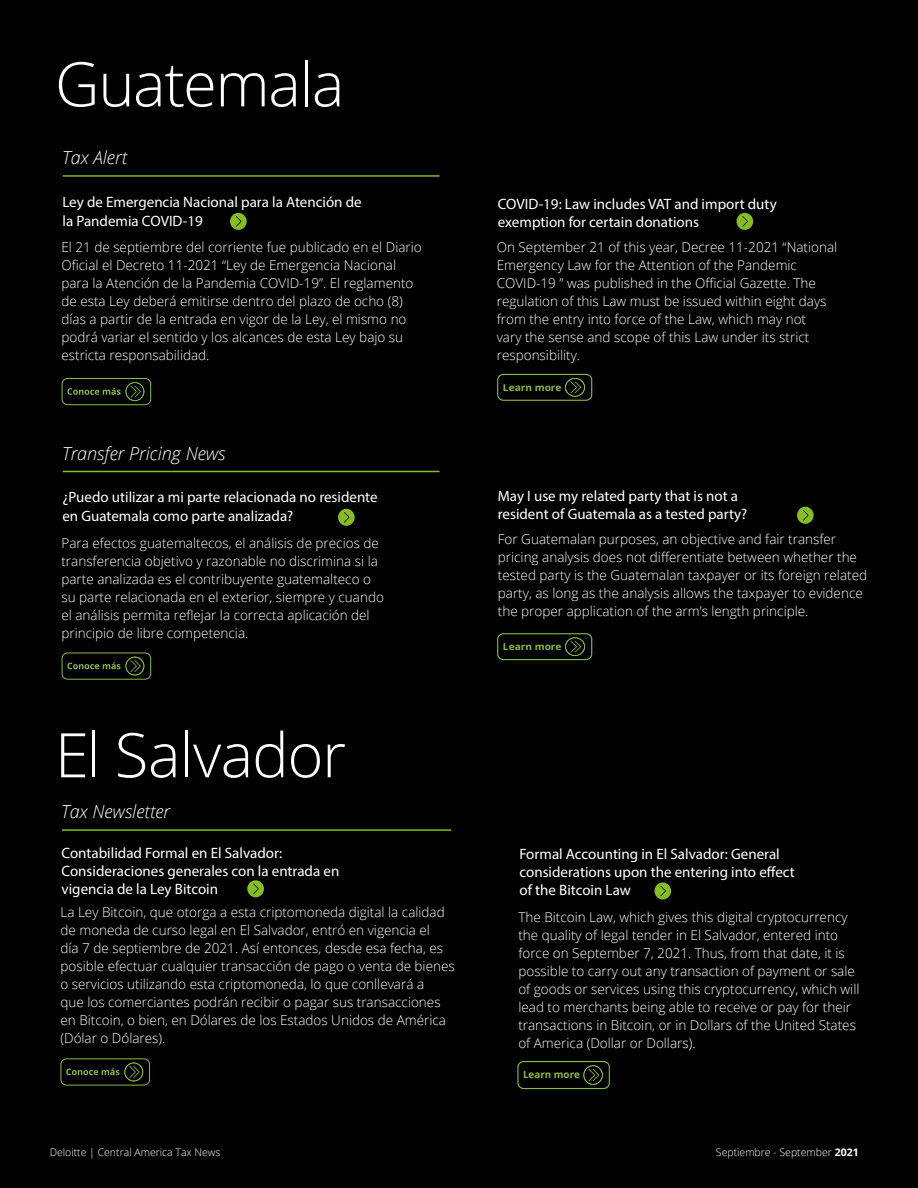
<style>
.page{position:relative;width:918px;height:1188px;background:#000}
.page>*{position:absolute;margin:0;border:0;box-sizing:border-box;transform-origin:0 0}
.t1{font:300 61.5px "Open Sans";letter-spacing:-.02em;color:#fff}
.t2{font:italic 300 18px "Open Sans";color:#fff}
.t3{font:15px/18px "Myriad Pro";color:#fff}
.t4{font:300 13.5px/18px "Open Sans";color:#fff}
.t5{font:300 10.5px "Open Sans";color:#fff}
.t6{font:700 9.9px "Open Sans";color:#87bd40}
.t7{font:700 9.45px "Open Sans";color:#87bd40;scale:1.07 1}
.s1{font-weight:700}
</style>
<div class="page">
<hr style="left:63px;top:175px;width:377px;height:2px;background:#86bc25">
<hr style="left:63px;top:471px;width:377px;height:1px;background:#86bc25">
<svg style="left:230px;top:213px;width:17px;height:17px"></svg>
<svg style="left:338px;top:509px;width:17px;height:17px"></svg>
<svg style="left:737px;top:213px;width:16px;height:17px"></svg>
<div style="left:62px;top:378px;width:89px;height:27px;border:1px solid #87bd40;border-radius:6px"></div>
<svg style="left:67px;top:382px;width:77px;height:19px"></svg>
<div style="left:62px;top:653px;width:89px;height:27px;border:1px solid #87bd40;border-radius:6px"></div>
<svg style="left:67px;top:657px;width:77px;height:18px"></svg>
<svg style="left:565px;top:378px;width:20px;height:19px"></svg>
<div style="left:497px;top:374px;width:95px;height:27px;border:1px solid #87bd40;border-radius:6px"></div>
<svg style="left:797px;top:507px;width:17px;height:17px"></svg>
<svg style="left:565px;top:637px;width:20px;height:19px"></svg>
<div style="left:497px;top:633px;width:95px;height:27px;border:1px solid #87bd40;border-radius:6px"></div>
<hr style="left:62px;top:829px;width:389px;height:2px;background:#86bc25">
<div style="left:61px;top:1058px;width:89px;height:27px;border:1px solid #87bd40;border-radius:6px"></div>
<svg style="left:66px;top:1063px;width:77px;height:18px"></svg>
<svg style="left:247px;top:880px;width:17px;height:17px"></svg>
<svg style="left:654px;top:882px;width:17px;height:18px"></svg>
<svg style="left:583px;top:1065px;width:20px;height:20px"></svg>
<div style="left:517px;top:1061px;width:93px;height:28px;border:1px solid #87bd40;border-radius:6px"></div>
<h1 class="t1" style="left:55px;top:42px;width:291px">Guatemala</h1>
<h2 class="t2" style="left:62px;top:145px;width:67px">Tax Alert</h2>
<p class="t3" style="left:62px;top:192px;width:301px;line-height:19.5px">Ley de Emergencia Nacional para la Atención de la Pandemia COVID-19</p>
<p class="t4" style="left:61px;top:238px;width:362px">El 21 de septiembre del corriente fue publicado en el Diario Oficial el Decreto 11-2021 “Ley de Emergencia Nacional para la Atención de la Pandemia COVID-19”. El reglamento de esta Ley deberá emitirse dentro del plazo de ocho (8) días a partir de la entrada en vigor de la Ley, el mismo no podrá variar el sentido y los alcances de esta Ley bajo su estricta responsabilidad.</p>
<h2 class="t2" style="left:62px;top:441px;width:165px">Transfer Pricing News</h2>
<p class="t3" style="left:62px;top:487px;width:317px;line-height:19.5px">¿Puedo utilizar a mi parte relacionada no residente en Guatemala como parte analizada?</p>
<p class="t4" style="left:61px;top:534px;width:324px">Para efectos guatemaltecos, el análisis de precios de transferencia objetivo y razonable no discrimina si la parte analizada es el contribuyente guatemalteco o su parte relacionada en el exterior, siempre y cuando el análisis permita reflejar la correcta aplicación del principio de libre competencia.</p>
<h1 class="t1" style="left:55px;top:713px;width:293px">El Salvador</h1>
<h2 class="t2" style="left:61px;top:800px;width:111px">Tax Newsletter</h2>
<p class="t3" style="left:498px;top:194px;width:280px">COVID-19: Law includes VAT and import duty exemption for certain donations</p>
<p class="t4" style="left:497px;top:238px;width:342px">On September 21 of this year, Decree 11-2021 “National Emergency Law for the Attention of the Pandemic COVID-19 ” was published in the Official Gazette. The regulation of this Law must be issued within eight days from the entry into force of the Law, which may not<br>vary the sense and scope of this Law under its strict responsibility.</p>
<p class="t7" style="left:503px;top:380px;width:56px">Learn more</p>
<p class="t3" style="left:498px;top:487px;width:251px">May I use my related party that is not a resident of Guatemala as a tested party?</p>
<p class="t4" style="left:498px;top:529px;width:371px">For Guatemalan purposes, an objective and fair transfer pricing analysis does not differentiate between whether the tested party is the Guatemalan taxpayer or its foreign related party, as long as the analysis allows the taxpayer to evidence the proper application of the arm’s length principle.</p>
<p class="t7" style="left:503px;top:640px;width:56px">Learn more</p>
<p class="t3" style="left:62px;top:844px;width:279px">Contabilidad Formal en El Salvador:<br>Consideraciones generales con la entrada en vigencia de la Ley Bitcoin</p>
<p class="t3" style="left:519px;top:845px;width:277px">Formal Accounting in El Salvador: General considerations upon the entering into effect of the Bitcoin Law</p>
<p class="t4" style="left:60px;top:902px;width:396px">La Ley Bitcoin, que otorga a esta criptomoneda digital la calidad de moneda de curso legal en El Salvador, entró en vigencia el<br>día 7 de septiembre de 2021. Así entonces, desde esa fecha, es posible efectuar cualquier transacción de pago o venta de bienes o servicios utilizando esta criptomoneda, lo que conllevará a<br>que los comerciantes podrán recibir o pagar sus transacciones en Bitcoin, o bien, en Dólares de los Estados Unidos de América (Dólar o Dólares).</p>
<p class="t4" style="left:518px;top:907px;width:343px">The Bitcoin Law, which gives this digital cryptocurrency the quality of legal tender in El Salvador, entered into force on September 7, 2021. Thus, from that date, it is possible to carry out any transaction of payment or sale of goods or services using this cryptocurrency, which will lead to merchants being able to receive or pay for their transactions in Bitcoin, or in Dollars of the United States of America (Dollar or Dollars).</p>
<p class="t6" style="left:523px;top:1068px;width:58px">Learn more</p>
<p class="t5" style="left:50px;top:1145px;width:172px">Deloitte | Central America Tax News</p>
<p class="t5" style="left:716px;top:1145px;width:144px">Septiembre - September <span class="s1">2021</span></p>
</div>
